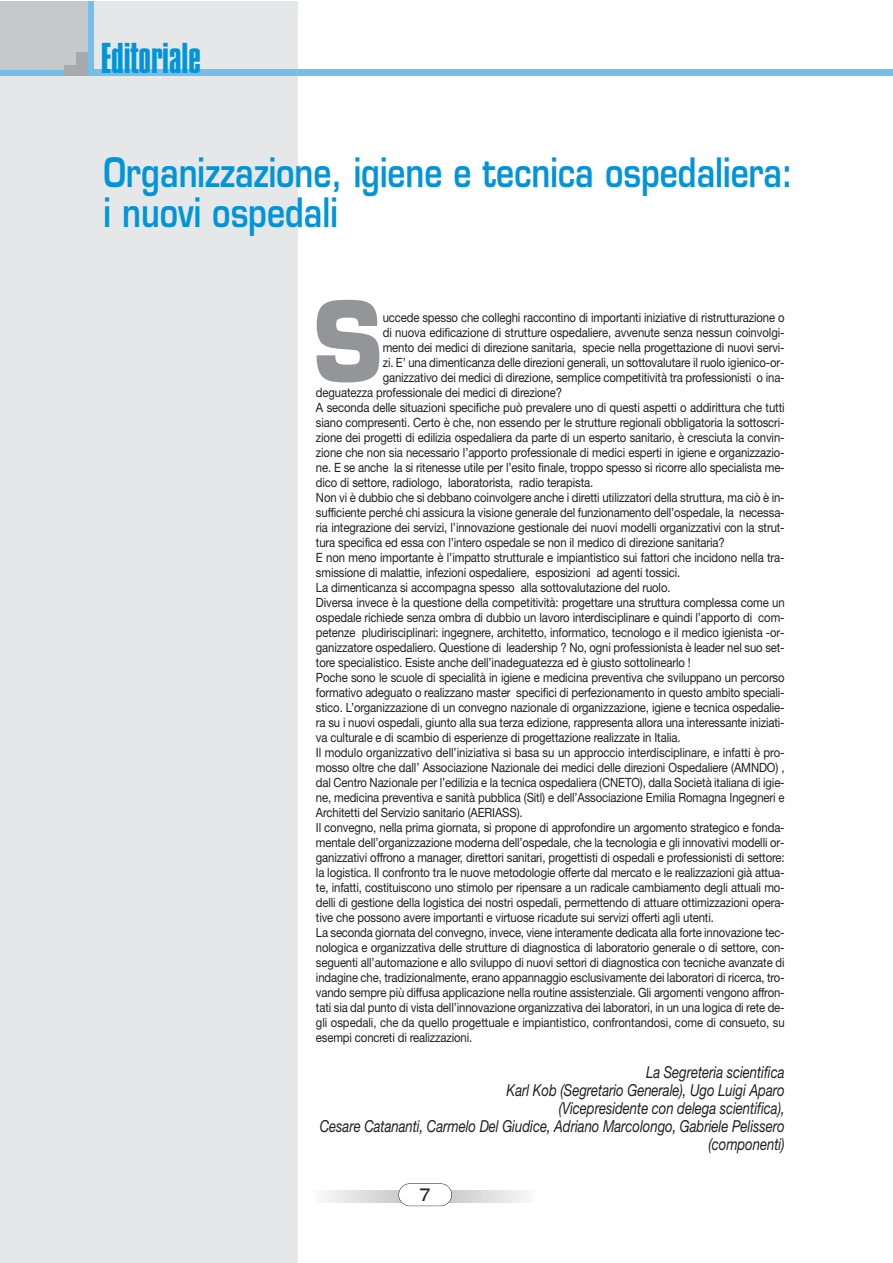
<style>
.page{position:relative;width:893px;height:1263px;background:#fff}
.page>*{position:absolute;margin:0;border:0;box-sizing:border-box;transform-origin:0 0}
.t1{font:700 108.3px "Eurostile";color:#939598;scale:.9 1}
.t2{font:45px "Compacta Plain";color:#0095da}
.t3{font:600 39.6px/39.5px "Eurostile";color:#0095da;scale:.8 1}
.t4{font:expanded 18px "Helvetica Neue";color:#231f20}
.t5{font:italic 16.5px/18px "Helvetica Neue";letter-spacing:-.005em;color:#231f20;text-align:right;scale:.8 1}
.t6{font:12.75px "Helvetica Neue";letter-spacing:-.01em;color:#231f20;scale:.89 1}
</style>
<div class="page">
<div style="left:0;top:1px;width:297px;height:1262px;background:#e6e7e8"></div>
<div style="left:0;top:69px;width:893px;height:7px;background:#75bee9"></div>
<div style="left:335px;top:1190px;width:181px;height:12px;background:#eeeff0"></div>
<div style="left:341px;top:1190px;width:169px;height:12px;background:#ebecec"></div>
<div style="left:347px;top:1190px;width:157px;height:12px;background:#e8e8e9"></div>
<div style="left:353px;top:1190px;width:145px;height:12px;background:#e4e5e6"></div>
<div style="left:360px;top:1190px;width:131px;height:12px;background:#e0e1e2"></div>
<div style="left:367px;top:1190px;width:117px;height:12px;background:#dcddde"></div>
<div style="left:375px;top:1190px;width:101px;height:12px;background:#d8d9db"></div>
<div style="left:380px;top:1190px;width:90px;height:12px;background:#d4d6d7"></div>
<div style="left:388px;top:1190px;width:75px;height:12px;background:#d0d2d3"></div>
<div style="left:395px;top:1190px;width:61px;height:12px;background:#ccced0"></div>
<div style="left:399px;top:1183px;width:53px;height:23px;background:#fff;border-radius:11px"></div>
<div style="left:398px;top:1183px;width:54px;height:23px;border:1px solid #231f20;border-radius:11px"></div>
<div style="left:87px;top:1px;width:6px;height:74px;background:#75bee9"></div>
<div style="left:0;top:1px;width:88px;height:69px;background:#c6c8ca"></div>
<div style="left:65px;top:52px;width:23px;height:24px;background:#a7a9ac"></div>
<div style="left:57px;top:47px;width:19px;height:17px;background:#c6c8ca"></div>
<h2 class="t2" style="left:101px;top:41px;width:102px">Editoriale</h2>
<h3 class="t3" style="left:104px;top:157px;width:864px">Organizzazione, igiene e tecnica ospedaliera: i nuovi ospedali</h3>
<h1 class="t1" style="left:313px;top:301px;width:79px">S</h1>
<p class="t6" style="left:383px;top:313px;width:453px">uccede spesso che colleghi raccontino di importanti iniziative di ristrutturazione o</p>
<p class="t6" style="left:383px;top:328px;width:453px">di nuova edificazione di strutture ospedaliere, avvenute senza nessun coinvolgi-</p>
<p class="t6" style="left:383px;top:343px;width:453px">mento dei medici di direzione sanitaria, specie nella progettazione di nuovi servi-</p>
<p class="t6" style="left:383px;top:358px;width:453px">zi. E’ una dimenticanza delle direzioni generali, un sottovalutare il ruolo igienico-or-</p>
<p class="t6" style="left:383px;top:373px;width:453px">ganizzativo dei medici di direzione, semplice competitività tra professionisti o ina-</p>
<p class="t6" style="left:316px;top:388px;width:278px">deguatezza professionale dei medici di direzione?</p>
<p class="t6" style="left:316px;top:403px;width:528px">A seconda delle situazioni specifiche può prevalere uno di questi aspetti o addirittura che tutti</p>
<p class="t6" style="left:316px;top:418px;width:528px">siano compresenti. Certo è che, non essendo per le strutture regionali obbligatoria la sottoscri-</p>
<p class="t6" style="left:316px;top:433px;width:528px">zione dei progetti di edilizia ospedaliera da parte di un esperto sanitario, è cresciuta la convin-</p>
<p class="t6" style="left:316px;top:448px;width:528px">zione che non sia necessario l’apporto professionale di medici esperti in igiene e organizzazio-</p>
<p class="t6" style="left:316px;top:463px;width:528px">ne. E se anche la si ritenesse utile per l’esito finale, troppo spesso si ricorre allo specialista me-</p>
<p class="t6" style="left:316px;top:478px;width:313px">dico di settore, radiologo, laboratorista, radio terapista.</p>
<p class="t6" style="left:316px;top:493px;width:528px">Non vi è dubbio che si debbano coinvolgere anche i diretti utilizzatori della struttura, ma ciò è in-</p>
<p class="t6" style="left:316px;top:508px;width:528px">sufficiente perché chi assicura la visione generale del funzionamento dell’ospedale, la necessa-</p>
<p class="t6" style="left:316px;top:523px;width:528px">ria integrazione dei servizi, l’innovazione gestionale dei nuovi modelli organizzativi con la strut-</p>
<p class="t6" style="left:316px;top:538px;width:461px">tura specifica ed essa con l’intero ospedale se non il medico di direzione sanitaria?</p>
<p class="t6" style="left:316px;top:553px;width:528px">E non meno importante è l’impatto strutturale e impiantistico sui fattori che incidono nella tra-</p>
<p class="t6" style="left:316px;top:568px;width:411px">smissione di malattie, infezioni ospedaliere, esposizioni ad agenti tossici.</p>
<p class="t6" style="left:316px;top:583px;width:400px">La dimenticanza si accompagna spesso alla sottovalutazione del ruolo.</p>
<p class="t6" style="left:316px;top:598px;width:528px">Diversa invece è la questione della competitività: progettare una struttura complessa come un</p>
<p class="t6" style="left:316px;top:613px;width:528px">ospedale richiede senza ombra di dubbio un lavoro interdisciplinare e quindi l’apporto di com-</p>
<p class="t6" style="left:316px;top:628px;width:528px">petenze pludirisciplinari: ingegnere, architetto, informatico, tecnologo e il medico igienista -or-</p>
<p class="t6" style="left:316px;top:643px;width:528px">ganizzatore ospedaliero. Questione di leadership ? No, ogni professionista è leader nel suo set-</p>
<p class="t6" style="left:316px;top:658px;width:423px">tore specialistico. Esiste anche dell’inadeguatezza ed è giusto sottolinearlo !</p>
<p class="t6" style="left:316px;top:673px;width:528px">Poche sono le scuole di specialità in igiene e medicina preventiva che sviluppano un percorso</p>
<p class="t6" style="left:316px;top:688px;width:528px">formativo adeguato o realizzano master specifici di perfezionamento in questo ambito speciali-</p>
<p class="t6" style="left:316px;top:703px;width:528px">stico. L’organizzazione di un convegno nazionale di organizzazione, igiene e tecnica ospedalie-</p>
<p class="t6" style="left:316px;top:718px;width:528px">ra su i nuovi ospedali, giunto alla sua terza edizione, rappresenta allora una interessante iniziati-</p>
<p class="t6" style="left:316px;top:733px;width:411px">va culturale e di scambio di esperienze di progettazione realizzate in Italia.</p>
<p class="t6" style="left:316px;top:748px;width:528px">Il modulo organizzativo dell’iniziativa si basa su un approccio interdisciplinare, e infatti è pro-</p>
<p class="t6" style="left:316px;top:763px;width:528px">mosso oltre che dall’ Associazione Nazionale dei medici delle direzioni Ospedaliere (AMNDO) ,</p>
<p class="t6" style="left:316px;top:778px;width:528px">dal Centro Nazionale per l’edilizia e la tecnica ospedaliera (CNETO), dalla Società italiana di igie-</p>
<p class="t6" style="left:316px;top:793px;width:528px">ne, medicina preventiva e sanità pubblica (Sitl) e dell’Associazione Emilia Romagna Ingegneri e</p>
<p class="t6" style="left:316px;top:808px;width:234px">Architetti del Servizio sanitario (AERIASS).</p>
<p class="t6" style="left:316px;top:823px;width:528px">Il convegno, nella prima giornata, si propone di approfondire un argomento strategico e fonda-</p>
<p class="t6" style="left:316px;top:838px;width:528px">mentale dell’organizzazione moderna dell’ospedale, che la tecnologia e gli innovativi modelli or-</p>
<p class="t6" style="left:316px;top:853px;width:528px">ganizzativi offrono a manager, direttori sanitari, progettisti di ospedali e professionisti di settore:</p>
<p class="t6" style="left:316px;top:868px;width:528px">la logistica. Il confronto tra le nuove metodologie offerte dal mercato e le realizzazioni già attua-</p>
<p class="t6" style="left:316px;top:883px;width:528px">te, infatti, costituiscono uno stimolo per ripensare a un radicale cambiamento degli attuali mo-</p>
<p class="t6" style="left:316px;top:898px;width:528px">delli di gestione della logistica dei nostri ospedali, permettendo di attuare ottimizzazioni opera-</p>
<p class="t6" style="left:316px;top:913px;width:449px">tive che possono avere importanti e virtuose ricadute sui servizi offerti agli utenti.</p>
<p class="t6" style="left:316px;top:928px;width:528px">La seconda giornata del convegno, invece, viene interamente dedicata alla forte innovazione tec-</p>
<p class="t6" style="left:316px;top:943px;width:528px">nologica e organizzativa delle strutture di diagnostica di laboratorio generale o di settore, con-</p>
<p class="t6" style="left:316px;top:958px;width:528px">seguenti all’automazione e allo sviluppo di nuovi settori di diagnostica con tecniche avanzate di</p>
<p class="t6" style="left:316px;top:973px;width:528px">indagine che, tradizionalmente, erano appannaggio esclusivamente dei laboratori di ricerca, tro-</p>
<p class="t6" style="left:316px;top:988px;width:528px">vando sempre più diffusa applicazione nella routine assistenziale. Gli argomenti vengono affron-</p>
<p class="t6" style="left:316px;top:1003px;width:528px">tati sia dal punto di vista dell’innovazione organizzativa dei laboratori, in un una logica di rete de-</p>
<p class="t6" style="left:316px;top:1018px;width:528px">gli ospedali, che da quello progettuale e impiantistico, confrontandosi, come di consueto, su</p>
<p class="t6" style="left:316px;top:1033px;width:177px">esempi concreti di realizzazioni.</p>
<p class="t5" style="left:320px;top:1064px;width:582px">La Segreteria scientifica<br>Karl Kob (Segretario Generale), Ugo Luigi Aparo<br>(Vicepresidente con delega scientifica),<br>Cesare Catananti, Carmelo Del Giudice, Adriano Marcolongo, Gabriele Pelissero (componenti)</p>
<h3 class="t4" style="left:420px;top:1188px;width:12px">7</h3>
</div>
